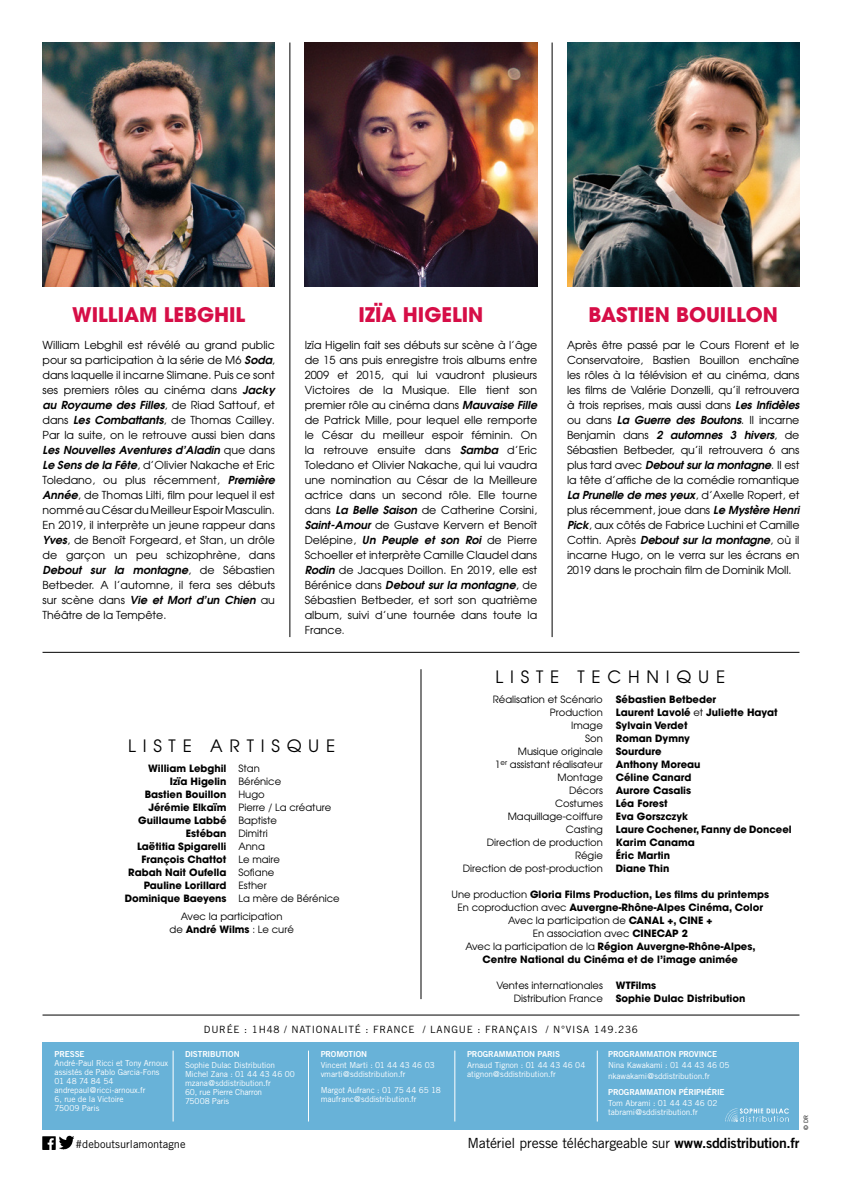
<style>
.page{position:relative;width:842px;height:1191px;background:#fff}
.page>*{position:absolute;margin:0;border:0;box-sizing:border-box;transform-origin:0 0}
.t1{font:700 20px "Avant Garde";color:#d60e47}
.t2{font:17px "Avant Garde";letter-spacing:.4em;color:#000}
.t3{font:14px "Trade Gothic";letter-spacing:-.02em;color:#000}
.t4{font:11px/15px "Avant Garde";color:#000;text-align:justify}
.t5{font:11px "Trade Gothic";color:#000}
.t6{font:700 10px/13px "Avant Garde";color:#000;text-align:center}
.t7{font:10px/13px "Avant Garde";color:#000;text-align:center}
.t8{font:10px "Trade Gothic";letter-spacing:.075em;color:#000}
.t9{font:8.2px/9px "Trade Gothic";letter-spacing:-.01em;color:#fff}
.t10{font:8.2px "Trade Gothic Bold Two";letter-spacing:-.015em;color:#fff}
.t11{font:6px "Trade Gothic";color:#000}
.s1{font-weight:600;font-style:italic}
.s2{font-size:10px}
.s3{font-weight:400}
.s4{font-weight:700}
.s5{font-family:"Trade Gothic Bold Two"}
</style>
<div class="page">
<img style="left:42px;top:1135px;width:32px;height:15px">
<div style="left:43px;top:1042px;width:756px;height:88px;background:#68b2d8"></div>
<img style="left:726px;top:1108px;width:63px;height:13px">
<hr style="left:173px;top:1050px;width:1px;height:71px;background:#fff">
<hr style="left:308px;top:1050px;width:1px;height:71px;background:#fff">
<hr style="left:455px;top:1050px;width:1px;height:71px;background:#fff">
<hr style="left:597px;top:1050px;width:1px;height:71px;background:#fff">
<hr style="left:43px;top:1015px;width:756px;height:1px;background:#000">
<hr style="left:43px;top:652px;width:756px;height:1px;background:#000">
<img style="left:43px;top:43px;width:232px;height:243px">
<img style="left:305px;top:43px;width:232px;height:243px">
<img style="left:567px;top:43px;width:232px;height:243px">
<hr style="left:421px;top:669px;width:1px;height:330px;background:#000">
<hr style="left:290px;top:43px;width:1px;height:594px;background:#000">
<hr style="left:552px;top:43px;width:1px;height:594px;background:#000">
<h1 class="t1" style="left:72px;top:302px;width:175px">WILLIAM LEBGHIL</h1>
<p class="t4" style="left:43px;top:337px;width:234px">William Lebghil est révélé au grand public pour sa participation à la série de M6 <span class="s1">Soda</span>, dans laquelle il incarne Slimane. Puis ce sont ses premiers rôles au cinéma dans <span class="s1">Jacky au Royaume des Filles</span>, de Riad Sattouf, et dans <span class="s1">Les Combattants</span>, de Thomas Cailley.<br>Par la suite, on le retrouve aussi bien dans <span class="s1">Les Nouvelles Aventures d’Aladin</span> que dans <span class="s1">Le Sens de la Fête</span>, d’Olivier Nakache et Eric Toledano, ou plus récemment, <span class="s1">Première Année</span>, de Thomas Lilti, film pour lequel il est nommé au César du Meilleur Espoir Masculin.<br>En 2019, il interprète un jeune rappeur dans <span class="s1">Yves</span>, de Benoît Forgeard, et Stan, un drôle de garçon un peu schizophrène, dans <span class="s1">Debout sur la montagne</span>, de Sébastien Betbeder. A l’automne, il fera ses débuts sur scène dans <span class="s1">Vie et Mort d’un Chien</span> au Théâtre de la Tempête.</p>
<h1 class="t1" style="left:359px;top:302px;width:126px">IZÏA HIGELIN</h1>
<p class="t4" style="left:305px;top:337px;width:234px">Izïa Higelin fait ses débuts sur scène à l’âge de 15 ans puis enregistre trois albums entre 2009 et 2015, qui lui vaudront plusieurs Victoires de la Musique. Elle tient son premier rôle au cinéma dans <span class="s1">Mauvaise Fille </span>de Patrick Mille, pour lequel elle remporte le César du meilleur espoir féminin. On la retrouve ensuite dans <span class="s1">Samba</span> d’Eric Toledano et Olivier Nakache, qui lui vaudra une nomination au César de la Meilleure actrice dans un second rôle. Elle tourne dans <span class="s1">La Belle Saison</span> de Catherine Corsini, <span class="s1">Saint-Amour</span> de Gustave Kervern et Benoît Delépine, <span class="s1">Un Peuple et son Roi</span> de Pierre Schoeller et interprète Camille Claudel dans <span class="s1">Rodin</span> de Jacques Doillon. En 2019, elle est Bérénice dans <span class="s1">Debout sur la montagne</span>, de Sébastien Betbeder, et sort son quatrième album, suivi d’une tournée dans toute la France<span class="s2">.</span></p>
<h1 class="t1" style="left:588px;top:302px;width:191px">BASTIEN BOUILLON</h1>
<p class="t4" style="left:567px;top:337px;width:234px">Après être passé par le Cours Florent et le Conservatoire, Bastien Bouillon enchaîne les rôles à la télévision et au cinéma, dans les films de Valérie Donzelli, qu’il retrouvera à trois reprises, mais aussi dans <span class="s1">Les Infidèles </span>ou dans <span class="s1">La Guerre des Boutons</span>. Il incarne Benjamin dans <span class="s1">2 automnes 3 hivers</span>, de Sébastien Betbeder, qu’il retrouvera 6 ans plus tard avec <span class="s1">Debout sur la montagne</span>. Il est la tête d’affiche de la comédie romantique <span class="s1">La Prunelle de mes yeux</span>, d’Axelle Ropert, et plus récemment, joue dans <span class="s1">Le Mystère Henri Pick</span>, aux côtés de Fabrice Luchini et Camille Cottin. Après <span class="s1">Debout sur la montagne</span>, où il incarne Hugo, on le verra sur les écrans en 2019 dans le prochain film de Dominik Moll.</p>
<h2 class="t2" style="left:495px;top:666px;width:231px">LISTE TECHNIQUE</h2>
<h2 class="t2" style="left:128px;top:735px;width:209px">LISTE ARTISQUE</h2>
<p class="t6" style="left:148px;top:761px;width:113px">William Lebghil <span class="s3">Stan</span></p>
<p class="t6" style="left:170px;top:774px;width:113px">Izïa Higelin <span class="s3">Bérénice</span></p>
<p class="t6" style="left:145px;top:787px;width:121px">Bastien Bouillon <span class="s3">Hugo</span></p>
<p class="t7" style="left:148px;top:800px;width:184px"><span class="s4">Jérémie Elkaïm</span> Pierre / La créature</p>
<p class="t6" style="left:138px;top:813px;width:140px">Guillaume Labbé <span class="s3">Baptiste</span></p>
<p class="t6" style="left:186px;top:826px;width:83px">Estéban <span class="s3">Dimitri</span></p>
<p class="t6" style="left:137px;top:839px;width:129px">Laëtitia Spigarelli <span class="s3">Anna</span></p>
<p class="t6" style="left:141px;top:852px;width:140px">François Chattot <span class="s3">Le maire</span></p>
<p class="t6" style="left:128px;top:865px;width:148px">Rabah Nait Oufella <span class="s3">Sofiane</span></p>
<p class="t6" style="left:144px;top:878px;width:124px">Pauline Lorillard <span class="s3">Esther</span></p>
<p class="t6" style="left:125px;top:891px;width:217px">Dominique Baeyens <span class="s3">La mère de Bérénice</span></p>
<p class="t7" style="left:170px;top:909px;width:126px">Avec la participation<br>de <span class="s4">André Wilms</span> : Le curé</p>
<p class="t7" style="left:493px;top:692px;width:112px">Réalisation et Scénario</p>
<p class="t6" style="left:616px;top:692px;width:102px">Sébastien Betbeder</p>
<p class="t7" style="left:550px;top:705px;width:54px">Production</p>
<p class="t6" style="left:616px;top:705px;width:163px">Laurent Lavolé <span class="s3">et</span> Juliette Hayat</p>
<p class="t7" style="left:571px;top:718px;width:33px">Image</p>
<p class="t6" style="left:616px;top:718px;width:73px">Sylvain Verdet</p>
<p class="t7" style="left:585px;top:731px;width:19px">Son</p>
<p class="t6" style="left:616px;top:731px;width:76px">Roman Dymny</p>
<p class="t7" style="left:518px;top:744px;width:87px">Musique originale</p>
<p class="t6" style="left:616px;top:744px;width:47px">Sourdure</p>
<p class="t7" style="left:495px;top:757px;width:109px">1<sup>er</sup> assistant réalisateur</p>
<p class="t6" style="left:616px;top:757px;width:86px">Anthony Moreau</p>
<p class="t7" style="left:558px;top:770px;width:47px">Montage</p>
<p class="t6" style="left:616px;top:770px;width:77px">Céline Canard</p>
<p class="t7" style="left:569px;top:783px;width:35px">Décors</p>
<p class="t6" style="left:616px;top:783px;width:77px">Aurore Casalis</p>
<p class="t7" style="left:555px;top:796px;width:49px">Costumes</p>
<p class="t6" style="left:616px;top:796px;width:53px">Léa Forest</p>
<p class="t7" style="left:508px;top:809px;width:97px">Maquillage-coiffure</p>
<p class="t6" style="left:616px;top:809px;width:74px">Eva Gorszczyk</p>
<p class="t7" style="left:566px;top:822px;width:39px">Casting</p>
<p class="t6" style="left:616px;top:822px;width:177px">Laure Cochener, Fanny de Donceel</p>
<p class="t7" style="left:487px;top:835px;width:118px">Direction de production</p>
<p class="t6" style="left:616px;top:835px;width:81px">Karim Canama</p>
<p class="t7" style="left:575px;top:848px;width:29px">Régie</p>
<p class="t6" style="left:616px;top:848px;width:56px">Éric Martin</p>
<p class="t7" style="left:463px;top:861px;width:142px">Direction de post-production</p>
<p class="t6" style="left:616px;top:861px;width:55px">Diane Thin</p>
<p class="t6" style="left:451px;top:887px;width:319px"><span class="s3">Une production</span> Gloria Films Production, Les films du printemps <span class="s3">En coproduction avec</span> Auvergne-Rhône-Alpes Cinéma, Color <span class="s3">Avec la participation de</span> CANAL +, CINE +<br><span class="s3">En association avec</span> CINECAP 2<br><span class="s3">Avec la participation de la</span> Région Auvergne-Rhône-Alpes, Centre National du Cinéma et de l’image animée</p>
<p class="t7" style="left:496px;top:978px;width:108px">Ventes internationales</p>
<p class="t6" style="left:616px;top:978px;width:42px">WTFilms</p>
<p class="t7" style="left:514px;top:991px;width:91px">Distribution France</p>
<p class="t6" style="left:616px;top:991px;width:131px">Sophie Dulac Distribution</p>
<p class="t10" style="left:55px;top:1049px;width:32px">PRESSE</p>
<p class="t9" style="left:55px;top:1058px;width:115px">André-Paul Ricci et Tony Arnoux assistés de Pablo Garcia-Fons<br>01 48 74 84 54 andrepaul@ricci-arnoux.fr<br>6, rue de la Victoire<br>75009 Paris</p>
<p class="t8" style="left:204px;top:1023px;width:436px">DURÉE : 1H48 / NATIONALITÉ : FRANCE / LANGUE : FRANÇAIS / N°VISA 149.236</p>
<p class="t10" style="left:185px;top:1049px;width:56px">DISTRIBUTION</p>
<p class="t9" style="left:185px;top:1060px;width:111px">Sophie Dulac Distribution<br>Michel Zana : 01 44 43 46 00 mzana@sddistribution.fr<br>60, rue Pierre Charron<br>75008 Paris</p>
<p class="t10" style="left:321px;top:1049px;width:48px">PROMOTION</p>
<p class="t9" style="left:321px;top:1060px;width:116px">Vincent Marti : 01 44 43 46 03 vmarti@sddistribution.fr</p>
<p class="t9" style="left:321px;top:1085px;width:122px">Margot Aufranc : 01 75 44 65 18 maufranc@sddistribution.fr</p>
<p class="t10" style="left:467px;top:1049px;width:94px">PROGRAMMATION PARIS</p>
<p class="t9" style="left:467px;top:1060px;width:120px">Arnaud Tignon : 01 44 43 46 04 atignon@sddistribution.fr</p>
<p class="t10" style="left:608px;top:1049px;width:111px">PROGRAMMATION PROVINCE</p>
<p class="t9" style="left:608px;top:1059px;width:123px;line-height:11px">Nina Kawakami : 01 44 43 46 05 nkawakami@sddistribution.fr</p>
<p class="t10" style="left:608px;top:1087px;width:118px">PROGRAMMATION PÉRIPHÉRIE</p>
<p class="t9" style="left:608px;top:1098px;width:111px">Tom Abrami : 01 44 43 46 02 tabrami@sddistribution.fr</p>
<p class="t11" style="left:802px;top:1130px;width:16px;rotate:-90deg">© DR</p>
<p class="t5" style="left:76px;top:1138px;width:112px">#deboutsurlamontagne</p>
<p class="t3" style="left:468px;top:1135px;width:333px">Matériel presse téléchargeable sur <span class="s5">www.sddistribution.fr</span></p>
</div>
